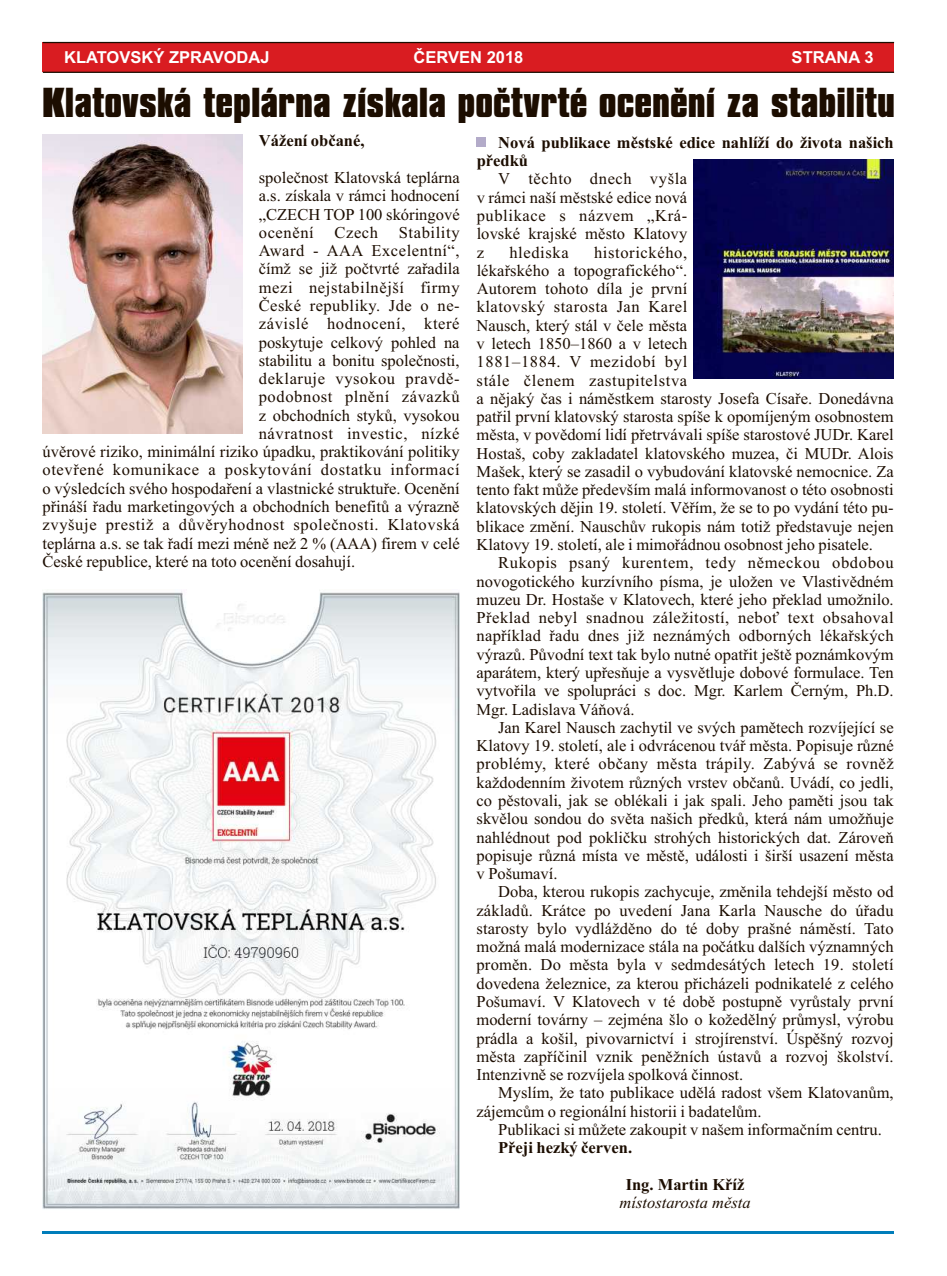
<style>
.page{position:relative;width:947px;height:1276px;background:#fff}
.page>*{position:absolute;margin:0;border:0;box-sizing:border-box;transform-origin:0 0}
.t1{font:36px "Compacta Blk AT";letter-spacing:.025em;color:#1c0d00;scale:.79 1}
.t2{font:16.5px/18.3px "Times New Roman";color:#1c0d00;text-align:justify}
.t3{font:16.5px "Times New Roman";letter-spacing:.035em;color:#1c0d00}
.t4{font:700 16.5px/18.3px "Times New Roman";color:#1c0d00}
.t5{font:700 16.5px "Arial";color:#fff}
.t6{font:16.5px "Times New Roman";letter-spacing:.04em;color:#1c0d00}
.t7{font:16.5px "Times New Roman";letter-spacing:.03em;color:#1c0d00}
.t8{font:italic 16.5px "Times New Roman";color:#1c0d00}
</style>
<div class="page">
<div style="left:43px;top:43px;width:850px;height:29px;background:#d91c21"></div>
<svg style="left:42px;top:41px;width:852px;height:3px;background:#935955"></svg>
<svg style="left:42px;top:71px;width:852px;height:2px;background:#601811"></svg>
<hr style="left:43px;top:1231px;width:850px;height:2px;background:#007dba">
<img style="left:43px;top:134px;width:199px;height:299px">
<img style="left:43px;top:591px;width:416px;height:618px">
<div style="left:476px;top:137px;width:10px;height:9px;background:#b3abc9"></div>
<img style="left:693px;top:160px;width:200px;height:218px">
<p class="t5" style="left:64px;top:51px;width:207px">KLATOVSKÝ ZPRAVODAJ</p>
<p class="t5" style="left:413px;top:51px;width:111px">ČERVEN 2018</p>
<p class="t5" style="left:791px;top:51px;width:83px">STRANA 3</p>
<h1 class="t1" style="left:43px;top:89px;width:1079px">Klatovská teplárna získala počtvrté ocenění za stabilitu</h1>
<p class="t4" style="left:259px;top:133px;width:107px">Vážení občané,</p>
<p class="t2" style="left:259px;top:170px;width:202px">společnost Klatovská teplárna</p>
<p class="t2" style="left:259px;top:188px;width:202px">a.s. získala v rámci hodnocení</p>
<p class="t2" style="left:259px;top:206px;width:202px">„CZECH TOP 100 skóringové</p>
<p class="t3" style="left:259px;top:226px;width:202px">ocenění Czech Stability</p>
<p class="t3" style="left:259px;top:245px;width:202px">Award - AAA Excelentní“,</p>
<p class="t2" style="left:259px;top:261px;width:202px">čímž se již počtvrté zařadila</p>
<p class="t3" style="left:259px;top:281px;width:202px">mezi nejstabilnější firmy</p>
<p class="t7" style="left:259px;top:299px;width:202px">České republiky. Jde o ne-</p>
<p class="t3" style="left:259px;top:318px;width:202px">závislé hodnocení, které</p>
<p class="t2" style="left:259px;top:334px;width:202px">poskytuje celkový pohled na</p>
<p class="t2" style="left:259px;top:353px;width:202px">stabilitu a bonitu společnosti,</p>
<p class="t3" style="left:259px;top:373px;width:202px">deklaruje vysokou pravdě-</p>
<p class="t6" style="left:259px;top:391px;width:202px">podobnost plnění závazků</p>
<p class="t2" style="left:259px;top:407px;width:202px">z obchodních styků, vysokou</p>
<p class="t3" style="left:259px;top:427px;width:202px">návratnost investic, nízké</p>
<p class="t2" style="left:43px;top:444px;width:418px">úvěrové riziko, minimální riziko úpadku, praktikování politiky</p>
<p class="t3" style="left:43px;top:464px;width:418px">otevřené komunikace a poskytování dostatku informací</p>
<p class="t2" style="left:43px;top:480px;width:418px">o výsledcích svého hospodaření a vlastnické struktuře. Ocenění</p>
<p class="t2" style="left:43px;top:499px;width:418px">přináší řadu marketingových a obchodních benefitů a výrazně</p>
<p class="t3" style="left:43px;top:519px;width:418px">zvyšuje prestiž a důvěryhodnost společnosti. Klatovská</p>
<p class="t2" style="left:43px;top:535px;width:418px">teplárna a.s. se tak řadí mezi méně než 2 % (AAA) firem v celé</p>
<p class="t2" style="left:43px;top:554px;width:314px">České republice, které na toto ocenění dosahují.</p>
<p class="t4" style="left:476px;top:135px;width:418px;text-indent:22px">Nová publikace městské edice nahlíží do života našich předků</p>
<p class="t2" style="left:476px;top:171px;width:212px;text-indent:22px">V těchto dnech vyšla v rámci naší městské edice nová publikace s názvem „Krá&shy;lovské krajské město Klatovy z</p>
<p class="t2" style="left:476px;top:244px;width:418px;text-align:left;text-indent:117px">historického,<br>lékařského a topografického“.<br>Autorem tohoto díla je první<br>klatovský starosta Jan Karel<br>Nausch, který stál v čele města<br>v letech 1850–1860 a v letech<br>1881–1884. V mezidobí byl<br>stále členem zastupitelstva<br>a nějaký čas i náměstkem starosty Josefa Císaře. Donedávna patřil první klatovský starosta spíše k opomíjeným osobnostem města, v povědomí lidí přetrvávali spíše starostové JUDr. Karel Hostaš, coby zakladatel klatovského muzea, či MUDr. Alois Mašek, který se zasadil o vybudování klatovské nemocnice. Za tento fakt může především malá informovanost o této osobnosti klatovských dějin 19. století. Věřím, že se to po vydání této pu&shy;blikace změní. Nauschův rukopis nám totiž představuje nejen Klatovy 19. století, ale i mimořádnou osobnost jeho pisatele.</p>
<p class="t2" style="left:476px;top:555px;width:418px;text-indent:22px">Rukopis psaný kurentem, tedy německou obdobou novogotického kurzívního písma, je uložen ve Vlastivědném muzeu Dr. Hostaše v Klatovech, které jeho překlad umožnilo.<br>Překlad nebyl snadnou záležitostí, neboť text obsahoval například řadu dnes již neznámých odborných lékařských výrazů. Původní text tak bylo nutné opatřit ještě poznámkovým aparátem, který upřesňuje a vysvětluje dobové formulace. Ten vytvořila ve spolupráci s doc. Mgr. Karlem Černým, Ph.D.<br>Mgr. Ladislava Váňová.</p>
<p class="t2" style="left:476px;top:720px;width:418px;text-indent:22px">Jan Karel Nausch zachytil ve svých pamětech rozvíjející se Klatovy 19. století, ale i odvrácenou tvář města. Popisuje různé problémy, které občany města trápily. Zabývá se rovněž každodenním životem různých vrstev občanů. Uvádí, co jedli, co pěstovali, jak se oblékali i jak spali. Jeho paměti jsou tak skvělou sondou do světa našich předků, která nám umožňuje nahlédnout pod pokličku strohých historických dat. Zároveň popisuje různá místa ve městě, události i širší usazení města v Pošumaví.</p>
<p class="t2" style="left:476px;top:884px;width:418px;text-indent:22px">Doba, kterou rukopis zachycuje, změnila tehdejší město od základů. Krátce po uvedení Jana Karla Nausche do úřadu starosty bylo vydlážděno do té doby prašné náměstí. Tato možná malá modernizace stála na počátku dalších významných proměn. Do města byla v sedmdesátých letech 19. století dovedena železnice, za kterou přicházeli podnikatelé z celého Pošumaví. V Klatovech v té době postupně vyrůstaly první moderní továrny – zejména šlo o kožedělný průmysl, výrobu prádla a košil, pivovarnictví i strojírenství. Úspěšný rozvoj města zapříčinil vznik peněžních ústavů a rozvoj školství.<br>Intenzivně se rozvíjela spolková činnost.</p>
<p class="t2" style="left:476px;top:1085px;width:418px;text-indent:22px">Myslím, že tato publikace udělá radost všem Klatovanům, zájemcům o regionální historii i badatelům.</p>
<p class="t2" style="left:498px;top:1122px;width:385px">Publikaci si můžete zakoupit v našem informačním centru.</p>
<p class="t4" style="left:498px;top:1140px;width:135px">Přeji hezký červen.</p>
<p class="t4" style="left:625px;top:1176px;width:120px">Ing. Martin Kříž</p>
<p class="t8" style="left:619px;top:1196px;width:132px">místostarosta města</p>
<p class="t6" style="left:509px;top:246px;width:61px">hlediska</p>
</div>
